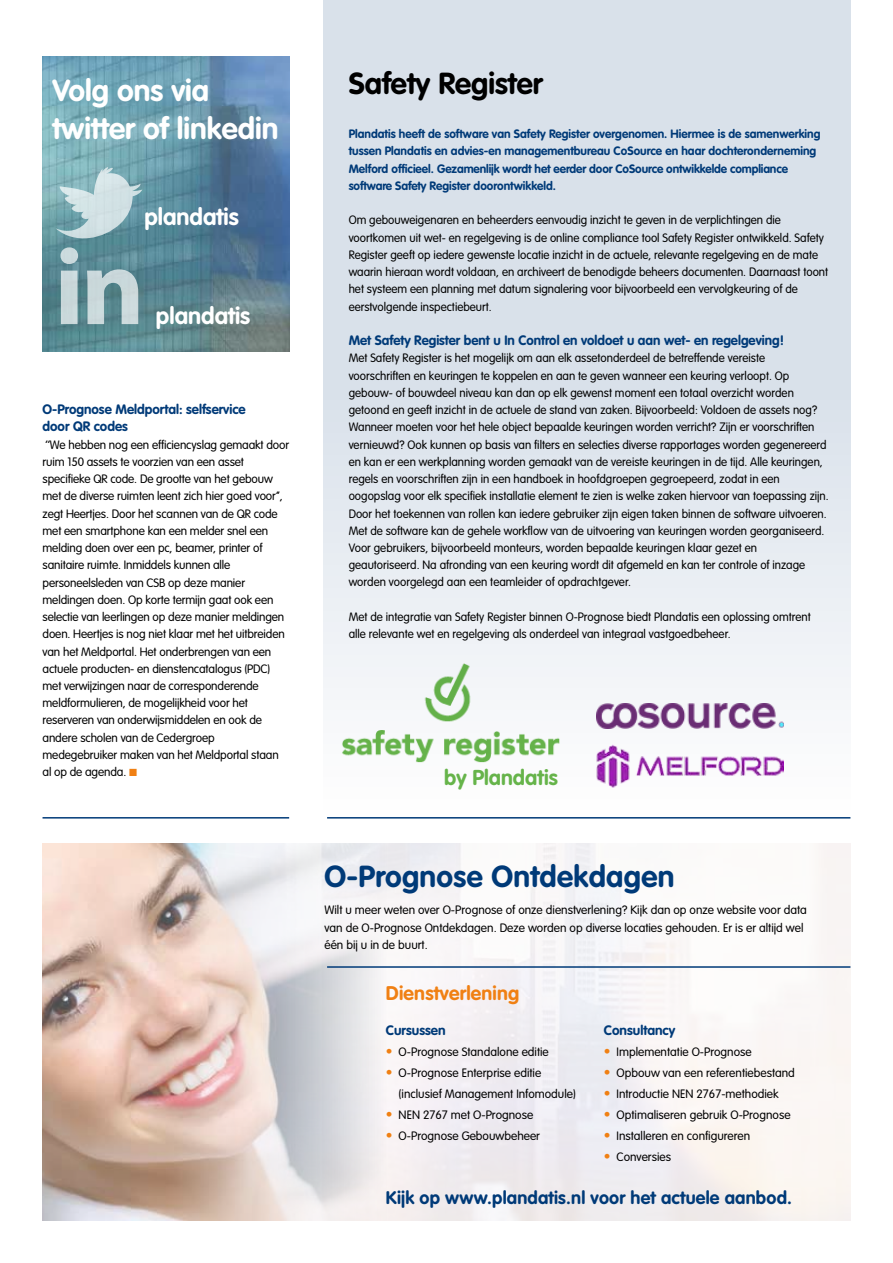
<style>
.page{position:relative;width:893px;height:1263px;background:#fff}
.page>*{position:absolute;margin:0;border:0;box-sizing:border-box;transform-origin:0 0}
.t1{font:700 30px/37.5px "VAG Rounded";color:#fff}
.t2{font:700 30px "VAG Rounded";letter-spacing:.01em;color:#003a78}
.t3{font:700 30px "VAG Rounded";color:#000}
.t4{font:700 23.4px "VAG Rounded";color:#fff}
.t5{font:700 21.3px "VAG Rounded";color:#68b64b}
.t6{font:700 19.5px "VAG Rounded";letter-spacing:.01em;color:#f08013}
.t7{font:700 18px "VAG Rounded";letter-spacing:.01em;color:#003a78}
.t8{font:700 13.5px/17.2px "VAG Rounded";color:#003a78}
.t9{font:300 12px/17.2px "VAG Rounded";color:#000}
.t10{font:700 12px/17.2px "VAG Rounded";color:#003a78}
.s1{font-size:13.5px;color:#f08013}
</style>
<div class="page">
<img style="left:43px;top:843px;width:363px;height:377px">
<div style="left:323px;top:0;width:527px;height:818px;background:linear-gradient(to bottom,#d0dae5,#f6f8fa)"></div>
<img style="left:596px;top:745px;width:187px;height:42px">
<div style="left:342px;top:663px;width:217px;height:129px;background:#fff"></div>
<img style="left:342px;top:663px;width:217px;height:100px">
<img style="left:596px;top:704px;width:187px;height:24px">
<hr style="left:43px;top:817px;width:246px;height:1px;background:#003a78">
<hr style="left:327px;top:817px;width:523px;height:1px;background:#003a78">
<hr style="left:327px;top:966px;width:523px;height:2px;background:#003a78">
<img style="left:43px;top:56px;width:246px;height:296px">
<svg style="left:55px;top:165px;width:87px;height:75px;background:#9dbfc6"></svg>
<svg style="left:60px;top:247px;width:18px;height:77px"></svg>
<svg style="left:87px;top:269px;width:51px;height:55px;background:#a5bdc1"></svg>
<h1 class="t1" style="left:52px;top:73px;width:228px">Volg ons via twitter of linkedin</h1>
<h2 class="t4" style="left:144px;top:203px;width:96px">plandatis</h2>
<h2 class="t4" style="left:156px;top:302px;width:96px">plandatis</h2>
<p class="t8" style="left:43px;top:401px;width:205px">O-Prognose Meldportal: selfservice door QR codes</p>
<p class="t9" style="left:43px;top:436px;width:248px">‘’We hebben nog een efficiencyslag gemaakt door ruim 150 assets te voorzien van een asset specifieke QR code. De grootte van het gebouw met de diverse ruimten leent zich hier goed voor’’, zegt Heertjes. Door het scannen van de QR code met een smartphone kan een melder snel een melding doen over een pc, beamer, printer of sanitaire ruimte. Inmiddels kunnen alle personeelsleden van CSB op deze manier meldingen doen. Op korte termijn gaat ook een selectie van leerlingen op deze manier meldingen doen. Heertjes is nog niet klaar met het uitbreiden van het Meldportal. Het onderbrengen van een actuele producten- en dienstencatalogus (PDC) met verwijzingen naar de corresponderende meldformulieren, de mogelijkheid voor het reserveren van onderwijsmiddelen en ook de andere scholen van de Cedergroep medegebruiker maken van het Meldportal staan al op de agenda.</p>
<h1 class="t3" style="left:349px;top:65px;width:196px">Safety Register</h1>
<p class="t10" style="left:349px;top:126px;width:473px">Plandatis heeft de software van Safety Register overgenomen. Hiermee is de samenwerking tussen Plandatis en advies-en managementbureau CoSource en haar dochteronderneming Melford officieel. Gezamenlijk wordt het eerder door CoSource ontwikkelde compliance software Safety Register doorontwikkeld.</p>
<p class="t9" style="left:349px;top:212px;width:481px">Om gebouweigenaren en beheerders eenvoudig inzicht te geven in de verplichtingen die voortkomen uit wet- en regelgeving is de online compliance tool Safety Register ontwikkeld. Safety Register geeft op iedere gewenste locatie inzicht in de actuele, relevante regelgeving en de mate waarin hieraan wordt voldaan, en archiveert de benodigde beheers documenten. Daarnaast toont het systeem een planning met datum signalering voor bijvoorbeeld een vervolgkeuring of de eerstvolgende inspectiebeurt.</p>
<p class="t8" style="left:349px;top:332px;width:437px">Met Safety Register bent u In Control en voldoet u aan wet- en regelgeving!</p>
<p class="t9" style="left:349px;top:350px;width:482px">Met Safety Register is het mogelijk om aan elk assetonderdeel de betreffende vereiste voorschriften en keuringen te koppelen en aan te geven wanneer een keuring verloopt. Op gebouw- of bouwdeel niveau kan dan op elk gewenst moment een totaal overzicht worden getoond en geeft inzicht in de actuele de stand van zaken. Bijvoorbeeld: Voldoen de assets nog?<br>Wanneer moeten voor het hele object bepaalde keuringen worden verricht? Zijn er voorschriften vernieuwd? Ook kunnen op basis van filters en selecties diverse rapportages worden gegenereerd en kan er een werkplanning worden gemaakt van de vereiste keuringen in de tijd. Alle keuringen, regels en voorschriften zijn in een handboek in hoofdgroepen gegroepeerd, zodat in een oogopslag voor elk specifiek installatie element te zien is welke zaken hiervoor van toepassing zijn.<br>Door het toekennen van rollen kan iedere gebruiker zijn eigen taken binnen de software uitvoeren.<br>Met de software kan de gehele workflow van de uitvoering van keuringen worden georganiseerd.<br>Voor gebruikers, bijvoorbeeld monteurs, worden bepaalde keuringen klaar gezet en geautoriseerd. Na afronding van een keuring wordt dit afgemeld en kan ter controle of inzage worden voorgelegd aan een teamleider of opdrachtgever.</p>
<p class="t9" style="left:349px;top:609px;width:464px">Met de integratie van Safety Register binnen O-Prognose biedt Plandatis een oplossing omtrent alle relevante wet en regelgeving als onderdeel van integraal vastgoedbeheer.</p>
<h3 class="t5" style="left:444px;top:765px;width:115px">by Plandatis</h3>
<h1 class="t2" style="left:324px;top:859px;width:351px">O-Prognose Ontdekdagen</h1>
<p class="t9" style="left:324px;top:902px;width:484px">Wilt u meer weten over O-Prognose of onze dienstverlening? Kijk dan op onze website voor data van de O-Prognose Ontdekdagen. Deze worden op diverse locaties gehouden. Er is er altijd wel één bij u in de buurt.</p>
<h3 class="t6" style="left:386px;top:981px;width:135px">Dienstverlening</h3>
<p class="t8" style="left:386px;top:1022px;width:61px">Cursussen</p>
<p class="t9" style="left:386px;top:1044px;width:164px"><span class="s1">•</span> O-Prognose Standalone editie</p>
<p class="t9" style="left:399px;top:1063px;width:179px;line-height:21px;text-indent:-13px"><span class="s1">•</span> O-Prognose Enterprise editie (inclusief Management Infomodule)</p>
<p class="t9" style="left:386px;top:1107px;width:149px"><span class="s1">•</span> NEN 2767 met O-Prognose</p>
<p class="t9" style="left:386px;top:1128px;width:156px"><span class="s1">•</span> O-Prognose Gebouwbeheer</p>
<p class="t8" style="left:604px;top:1022px;width:73px">Consultancy</p>
<p class="t9" style="left:604px;top:1044px;width:149px"><span class="s1">•</span> Implementatie O-Prognose</p>
<p class="t9" style="left:604px;top:1065px;width:193px"><span class="s1">•</span> Opbouw van een referentiebestand</p>
<p class="t9" style="left:604px;top:1086px;width:176px"><span class="s1">•</span> Introductie NEN 2767-methodiek</p>
<p class="t9" style="left:604px;top:1107px;width:188px"><span class="s1">•</span> Optimaliseren gebruik O-Prognose</p>
<p class="t9" style="left:604px;top:1128px;width:148px"><span class="s1">•</span> Installeren en configureren</p>
<p class="t9" style="left:604px;top:1149px;width:69px"><span class="s1">•</span> Conversies</p>
<h3 class="t7" style="left:386px;top:1187px;width:408px">Kijk op www.plandatis.nl voor het actuele aanbod.</h3>
</div>
